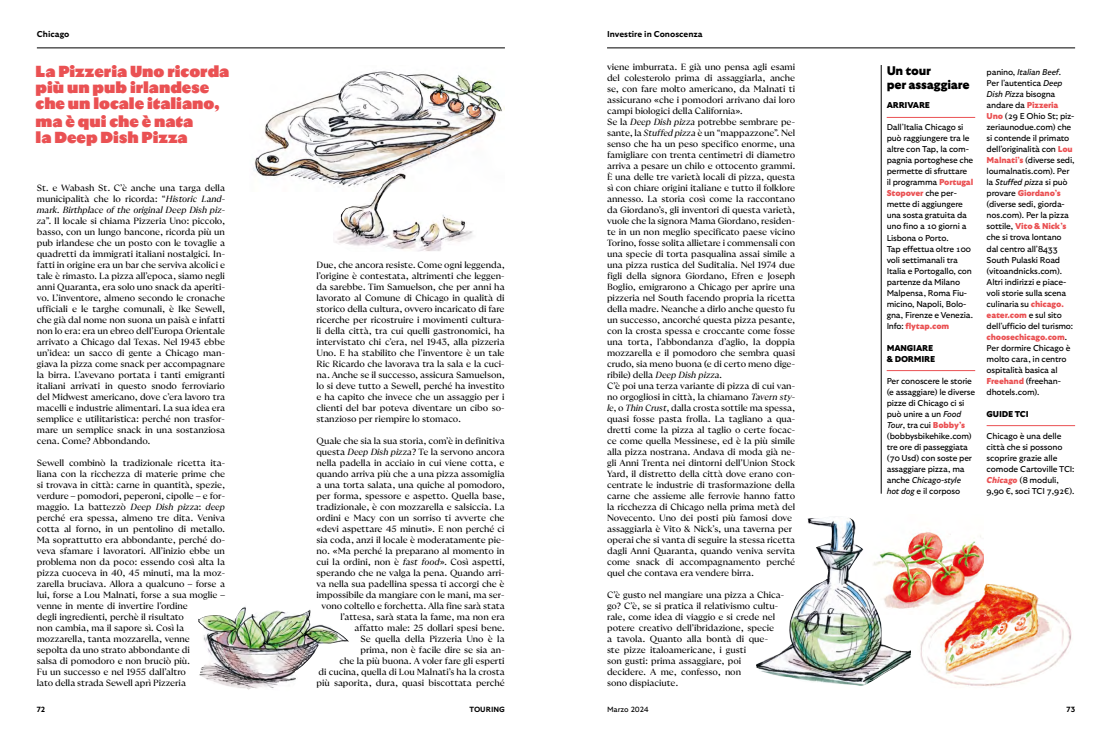
<style>
.page{position:relative;width:1112px;height:729px;background:#fff}
.page>*{position:absolute;margin:0;border:0;box-sizing:border-box;transform-origin:0 0}
.t1{font:900 16px/16px "GT Ultra";color:#ea5153}
.t2{font:900 12.5px/13.8px "GT Ultra";letter-spacing:-.02em;color:#000}
.t3{font:9px/11px "GT Ultra Fine";color:#000}
.t4{font:8.5px/11px "GT Ultra";letter-spacing:-.02em;color:#000}
.t5{font:900 8.5px/11px "GT Ultra";letter-spacing:-.02em;color:#000}
.t6{font:700 8.5px "GT Ultra";color:#000}
.t7{font:700 7.5px "GT Ultra";color:#000}
.t8{font:7.5px "GT Ultra";color:#000}
.s1{font-style:italic}
.s2{font-weight:900;color:#ea5153}
.s3{font-weight:900;font-style:italic;color:#ea5153}
</style>
<div class="page">
<hr style="left:37px;top:48px;width:468px;height:1px;background:#000">
<hr style="left:607px;top:48px;width:467px;height:1px;background:#000">
<img style="left:911px;top:531px;width:73px;height:77px">
<hr style="left:880px;top:65px;width:1px;height:428px;background:#000">
<img style="left:253px;top:71px;width:252px;height:112px">
<hr style="left:886px;top:117px;width:88px;height:1px;background:#ea5153">
<hr style="left:886px;top:370px;width:88px;height:1px;background:#ea5153">
<hr style="left:986px;top:425px;width:88px;height:1px;background:#ea5153">
<img style="left:756px;top:518px;width:155px;height:168px">
<img style="left:198px;top:606px;width:151px;height:84px">
<img style="left:333px;top:169px;width:143px;height:82px">
<img style="left:916px;top:582px;width:156px;height:104px">
<p class="t6" style="left:37px;top:29px;width:34px">Chicago</p>
<h1 class="t1" style="left:36px;top:64px;width:195px">La Pizzeria Uno ricorda più un pub irlandese che un locale italiano,</h1>
<h1 class="t1" style="left:36px;top:113px;width:159px">ma è qui che è nata la Deep Dish Pizza</h1>
<p class="t3" style="left:37px;top:182px;width:190px;text-align:justify">St. e Wabash St. C’è anche una targa della municipalità che lo ricorda: “<span class="s1">Historic Land&shy;mark. Birthplace of the original Deep Dish piz&shy;za</span>”. Il locale si chiama Pizzeria Uno: piccolo, basso, con un lungo bancone, ricorda più un pub irlandese che un posto con le tovaglie a quadretti da immigrati italiani nostalgici. In&shy;fatti in origine era un bar che serviva alcolici e tale è rimasto. La pizza all’epoca, siamo negli anni Quaranta, era solo uno snack da aperiti&shy;vo. L’inventore, almeno secondo le cronache ufficiali e le targhe comunali, è Ike Sewell, che già dal nome non suona un paisà e infatti non lo era: era un ebreo dell’Europa Orientale arrivato a Chicago dal Texas. Nel 1943 ebbe un’idea: un sacco di gente a Chicago man&shy;giava la pizza come snack per accompagnare la birra. L’avevano portata i tanti emigranti italiani arrivati in questo snodo ferroviario del Midwest americano, dove c’era lavoro tra macelli e industrie alimentari. La sua idea era semplice e utilitaristica: perché non trasfor&shy;mare un semplice snack in una sostanziosa cena. Come? Abbondando.</p>
<p class="t3" style="left:37px;top:457px;width:190px">Sewell combinò la tradizionale ricetta ita&shy;liana con la ricchezza di materie prime che si trovava in città: carne in quantità, spezie, verdure – pomodori, peperoni, cipolle – e for&shy;maggio. La battezzò <span class="s1">Deep Dish pizza</span>: <span class="s1">deep </span>perché era spessa, almeno tre dita. Veniva cotta al forno, in un pentolino di metallo.<br>Ma soprattutto era abbondante, perché do&shy;veva sfamare i lavoratori. All’inizio ebbe un problema non da poco: essendo così alta la pizza cuoceva in 40, 45 minuti, ma la moz&shy;zarella bruciava. Allora a qualcuno – forse a lui, forse a Lou Malnati, forse a sua moglie – venne in mente di invertire l’ordine<br>degli ingredienti, perchè il risultato<br>non cambia, ma il sapore sì. Così la mozzarella, tanta mozzarella, venne<br>sepolta da uno strato abbondante di<br>salsa di pomodoro e non bruciò più.<br>Fu un successo e nel 1955 dall’altro<br>lato della strada Sewell aprì Pizzeria</p>
<p class="t3" style="left:316px;top:259px;width:190px;text-align:justify">Due, che ancora resiste. Come ogni leggenda, l’origine è contestata, altrimenti che leggen&shy;da sarebbe. Tim Samuelson, che per anni ha lavorato al Comune di Chicago in qualità di storico della cultura, ovvero incaricato di fare ricerche per ricostruire i movimenti cultura&shy;li della città, tra cui quelli gastronomici, ha intervistato chi c’era, nel 1943, alla pizzeria Uno. E ha stabilito che l’inventore è un tale Ric Ricardo che lavorava tra la sala e la cuci&shy;na. Anche se il successo, assicura Samuelson, lo si deve tutto a Sewell, perché ha investito e ha capito che invece che un assaggio per i clienti del bar poteva diventare un cibo so&shy;stanzioso per riempire lo stomaco.</p>
<p class="t3" style="left:316px;top:435px;width:190px;text-align:right">Quale che sia la sua storia, com’è in definitiva questa <span class="s1">Deep Dish pizza</span>? Te la servono ancora nella padella in acciaio in cui viene cotta, e quando arriva più che a una pizza assomiglia a una torta salata, una quiche al pomodoro, per forma, spessore e aspetto. Quella base, tradizionale, è con mozzarella e salsiccia. La ordini e Macy con un sorriso ti avverte che «devi aspettare 45 minuti». E non perché ci sia coda, anzi il locale è moderatamente pie&shy;no. «Ma perché la preparano al momento in cui la ordini, non è <span class="s1">fast food</span>». Così aspetti, sperando che ne valga la pena. Quando arri&shy;va nella sua padellina spessa ti accorgi che è impossibile da mangiare con le mani, ma ser&shy;vono coltello e forchetta. Alla fine sarà stata l’attesa, sarà stata la fame, ma non era affatto male: 25 dollari spesi bene.<br>Se quella della Pizzeria Uno è la<br>prima, non è facile dire se sia an-<br>che la più buona. A voler fare gli esperti<br>di cucina, quella di Lou Malnati’s ha la crosta più saporita, dura, quasi biscottata perché</p>
<p class="t6" style="left:607px;top:29px;width:97px">Investire in Conoscenza</p>
<p class="t3" style="left:607px;top:61px;width:190px">viene imburrata. E già uno pensa agli esami del colesterolo prima di assaggiarla, anche se, con fare molto americano, da Malnati ti assicurano «che i pomodori arrivano dai loro campi biologici della California».<br>Se la <span class="s1">Deep Dish pizza</span> potrebbe sembrare pe&shy;sante, la <span class="s1">Stuffed pizza</span> è un “mappazzone”. Nel senso che ha un peso specifico enorme, una famigliare con trenta centimetri di diametro arriva a pesare un chilo e ottocento grammi.<br>È una delle tre varietà locali di pizza, questa sì con chiare origini italiane e tutto il folklore annesso. La storia così come la raccontano da Giordano’s, gli inventori di questa varietà, vuole che la signora Mama Giordano, residen&shy;te in un non meglio specificato paese vicino Torino, fosse solita allietare i commensali con una specie di torta pasqualina assai simile a una pizza rustica del Suditalia. Nel 1974 due figli della signora Giordano, Efren e Joseph Boglio, emigrarono a Chicago per aprire una pizzeria nel South facendo propria la ricetta della madre. Neanche a dirlo anche questo fu un successo, ancorché questa pizza pesante, con la crosta spessa e croccante come fosse una torta, l’abbondanza d’aglio, la doppia mozzarella e il pomodoro che sembra quasi crudo, sia meno buona (e di certo meno dige&shy;ribile) della <span class="s1">Deep Dish pizza</span>.<br>C’è poi una terza variante di pizza di cui van&shy;no orgogliosi in città, la chiamano <span class="s1">Tavern sty&shy;le</span>, o <span class="s1">Thin Crust</span>, dalla crosta sottile ma spessa, quasi fosse pasta frolla. La tagliano a qua&shy;dretti come la pizza al taglio o certe focac&shy;ce come quella Messinese, ed è la più simile alla pizza nostrana. Andava di moda già ne&shy;gli Anni Trenta nei dintorni dell’Union Stock Yard, il distretto della città dove erano con&shy;centrate le industrie di trasformazione della carne che assieme alle ferrovie hanno fatto la ricchezza di Chicago nella prima metà del Novecento. Uno dei posti più famosi dove assaggiarla è Vito &amp; Nick’s, una taverna per operai che si vanta di seguire la stessa ricetta dagli Anni Quaranta, quando veniva servita come snack di accompagnamento perché quel che contava era vendere birra.</p>
<p class="t3" style="left:607px;top:589px;width:179px">C’è gusto nel mangiare una pizza a Chica&shy;go? C’è, se si pratica il relativismo cultu&shy;rale, come idea di viaggio e si crede nel potere creativo dell’ibridazione, specie<br>a tavola. Quanto alla bontà di que-<br>ste pizze italoamericane, i gusti<br>son gusti: prima assaggiare, poi<br>decidere. A me, confesso, non<br>sono dispiaciute.</p>
<h2 class="t2" style="left:886px;top:64px;width:85px">Un tour<br>per assaggiare</h2>
<p class="t5" style="left:886px;top:100px;width:45px">ARRIVARE</p>
<p class="t4" style="left:886px;top:122px;width:88px">Dall’Italia Chicago si può raggiungere tra le altre con Tap, la com&shy;pagnia portoghese che permette di sfruttare il programma <span class="s2">Portugal<br>Stopover</span> che per&shy;mette di aggiungere una sosta gratuita da uno fino a 10 giorni a<br>Lisbona o Porto.<br>Tap effettua oltre 100 voli settimanali tra<br>Italia e Portogallo, con partenze da Milano<br>Malpensa, Roma Fiu&shy;micino, Napoli, Bolo&shy;gna, Firenze e Venezia.<br>Info: <span class="s2">flytap.com</span></p>
<p class="t5" style="left:886px;top:342px;width:50px">MANGIARE &amp; DORMIRE</p>
<p class="t4" style="left:886px;top:375px;width:90px">Per conoscere le storie (e assaggiare) le diverse pizze di Chicago ci si può unire a un <span class="s1">Food<br>Tour</span>, tra cui <span class="s2">Bobby’s </span>(bobbysbikehike.com) tre ore di passeggiata (70 Usd) con soste per assaggiare pizza, ma anche <span class="s1">Chicago-style hot dog</span> e il corposo</p>
<p class="t4" style="left:986px;top:67px;width:89px">panino, <span class="s1">Italian Beef</span>.<br>Per l’autentica <span class="s1">Deep<br>Dish Pizza</span> bisogna andare da <span class="s2">Pizzeria<br>Uno</span> (29 E Ohio St; piz&shy;zeriaunodue.com) che si contende il primato dell’originalità con <span class="s2">Lou<br>Malnati’s</span> (diverse sedi, loumalnatis.com). Per la <span class="s1">Stuffed pizza</span> si può provare <span class="s2">Giordano’s </span>(diverse sedi, giorda&shy;nos.com). Per la pizza sottile, <span class="s2">Vito &amp; Nick’s </span>che si trova lontano dal centro all’8433<br>South Pulaski Road (vitoandnicks.com).<br>Altri indirizzi e piace&shy;voli storie sulla scena culinaria su <span class="s2">chicago. eater.com</span> e sul sito dell’ufficio del turismo: <span class="s2">choosechicago.com</span>.<br>Per dormire Chicago è molto cara, in centro ospitalità basica al<br><span class="s2">Freehand</span> (freehan&shy;dhotels.com).</p>
<p class="t5" style="left:986px;top:408px;width:44px">GUIDE TCI</p>
<p class="t4" style="left:986px;top:430px;width:89px">Chicago è una delle città che si possono scoprire grazie alle comode Cartoville TCI:<br><span class="s3">Chicago</span> (8 moduli,<br>9,90 €, soci TCI 7,92€).</p>
<p class="t7" style="left:37px;top:705px;width:10px">72</p>
<p class="t7" style="left:469px;top:705px;width:37px">TOURING</p>
<p class="t8" style="left:607px;top:705px;width:43px">Marzo 2024</p>
<p class="t7" style="left:1066px;top:705px;width:10px">73</p>
</div>
